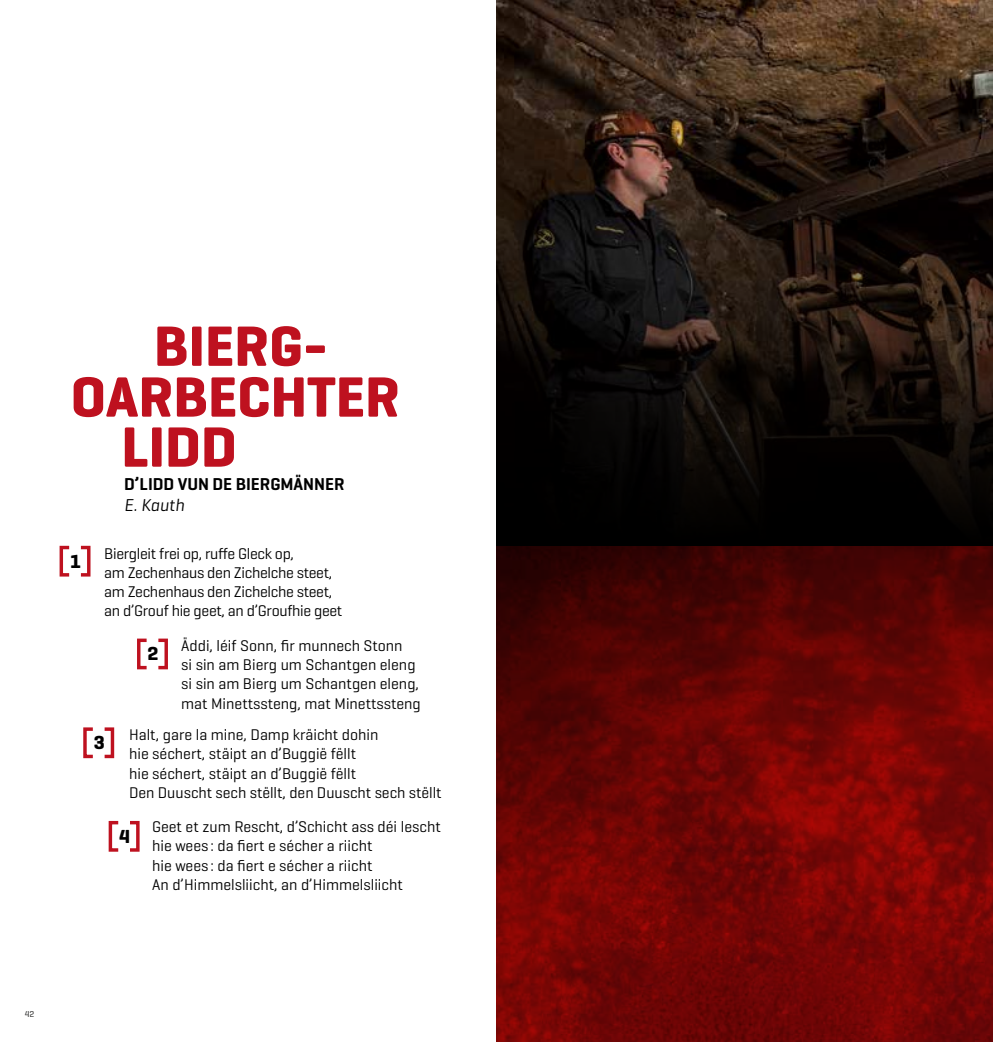
<style>
.page{position:relative;width:993px;height:1042px;background:#fff}
.page>*{position:absolute;margin:0;border:0;box-sizing:border-box;transform-origin:0 0}
.t1{font:700 57.75px/50.8px "Geogrotesque";color:#be111f;text-align:center}
.t2{font:700 19.25px "Geogrotesque";color:#000}
.t3{font:600 17.5px "Geogrotesque";color:#000}
.t4{font:italic 17.5px "Geogrotesque";color:#000}
.t5{font:15.75px/19.2px "Geogrotesque";color:#000}
.t6{font:15.75px/19.2px "Geogrotesque";letter-spacing:-.02em;color:#000}
.t7{font:500 8.75px "Geogrotesque";color:#484847}
</style>
<div class="page">
<img style="left:496px;top:0;width:496px;height:96px">
<svg style="left:496px;top:546px;width:496px;height:496px"></svg>
<svg style="left:496px;top:96px;width:496px;height:450px"></svg>
<div style="left:60px;top:546px;width:11px;height:30px;border:3px solid #be111f"></div>
<div style="left:79px;top:546px;width:11px;height:30px;border:3px solid #be111f"></div>
<div style="left:137px;top:638px;width:11px;height:31px;border:3px solid #be111f"></div>
<div style="left:157px;top:638px;width:11px;height:31px;border:3px solid #be111f"></div>
<div style="left:83px;top:727px;width:11px;height:31px;border:3px solid #be111f"></div>
<div style="left:103px;top:727px;width:11px;height:31px;border:3px solid #be111f"></div>
<div style="left:109px;top:821px;width:11px;height:30px;border:3px solid #be111f"></div>
<div style="left:128px;top:821px;width:11px;height:30px;border:3px solid #be111f"></div>
<h1 class="t1" style="left:71px;top:321px;width:330px">BIERG-<br>OARBECHTER</h1>
<p class="t2" style="left:70px;top:549px;width:12px">1</p>
<h1 class="t1" style="left:121px;top:421px;width:117px">LIDD</h1>
<p class="t3" style="left:124px;top:473px;width:222px">D’LIDD VUN DE BIERGMÄNNER</p>
<p class="t4" style="left:124px;top:494px;width:62px">E. Kauth</p>
<p class="t6" style="left:104px;top:543px;width:239px">Biergleit frei op, ruffe Gleck op,<br>am Zechenhaus den Zichelche steet, am Zechenhaus den Zichelche steet, an d’Grouf hie geet, an d’Groufhie geet</p>
<p class="t2" style="left:94px;top:731px;width:12px">3</p>
<p class="t2" style="left:147px;top:642px;width:12px">2</p>
<p class="t5" style="left:181px;top:635px;width:241px">Äddi, léif Sonn, fir munnech Stonn<br>si sin am Bierg um Schantgen eleng si sin am Bierg um Schantgen eleng, mat Minettssteng, mat Minettssteng</p>
<p class="t5" style="left:129px;top:725px;width:314px">Halt, gare la mine, Damp kräicht dohin<br>hie séchert, stäipt an d’Buggië fëllt<br>hie séchert, stäipt an d’Buggië fëllt<br>Den Duuscht sech stëllt, den Duuscht sech stëllt</p>
<p class="t2" style="left:119px;top:824px;width:12px">4</p>
<p class="t5" style="left:152px;top:816px;width:290px">Geet et zum Rescht, d’Schicht ass déi lescht hie wees : da fiert e sécher a riicht<br>hie wees : da fiert e sécher a riicht<br>An d’Himmelsliicht, an d’Himmelsliicht</p>
<p class="t7" style="left:25px;top:1008px;width:11px">42</p>
</div>
